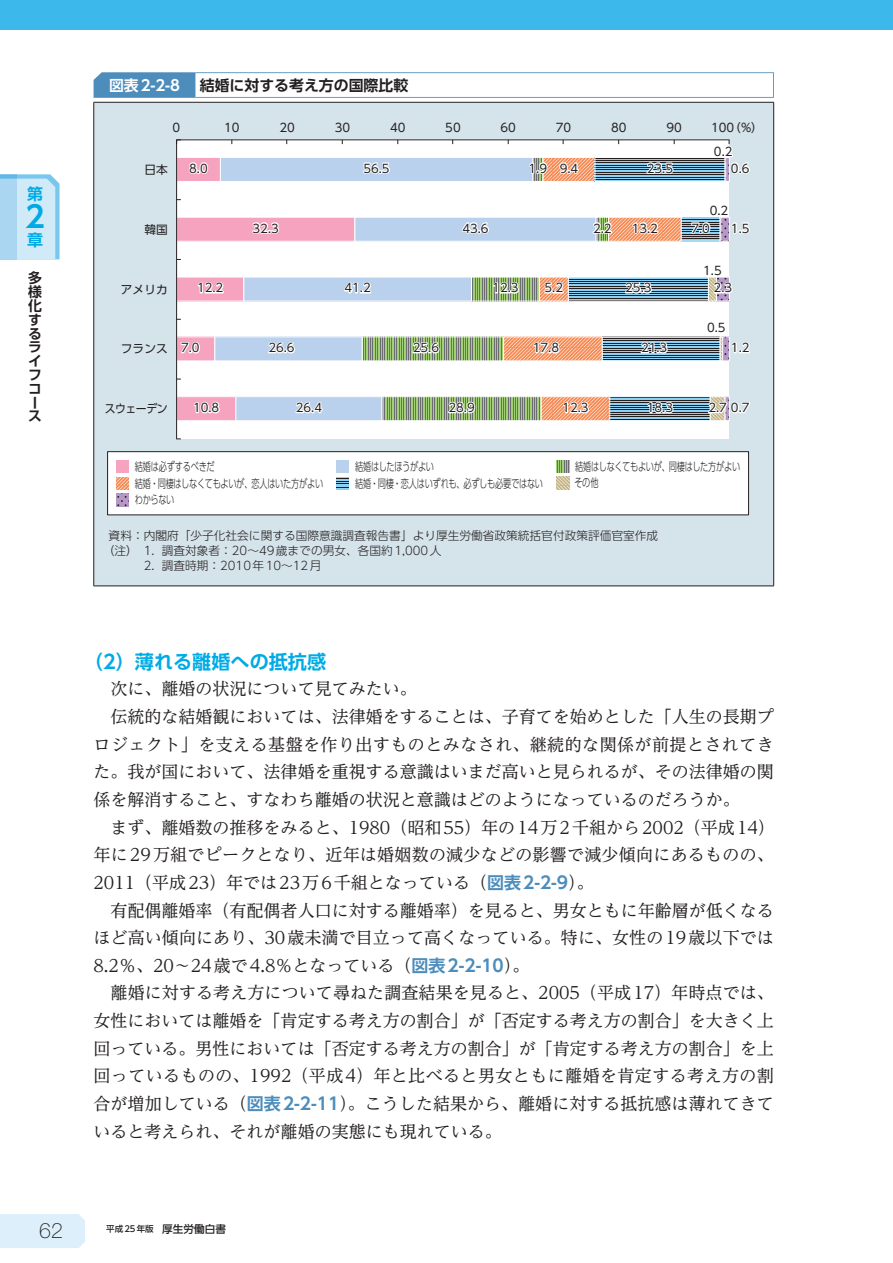
<style>
.page{position:relative;width:893px;height:1263px;background:#fff}
.page>*{position:absolute;margin:0;border:0;box-sizing:border-box;transform-origin:0 0}
.t1{font:700 29.7px "UD Shin Go Pro De";color:#00abe5}
.t2{font:100 21.3px "Helvetica Neue LT Std";color:#231f20}
.t3{font:700 19.2px "UD Shin Go Pro De";color:#00abe5}
.t4{font:16.95px "UD Reimin Pro";color:#231f20}
.t5{font:16.95px "UD Reimin Pro";letter-spacing:.025em;color:#231f20}
.t6{font:700 15.9px "UD Shin Go Pro De";color:#00abe5}
.t7{font:700 14.85px "UD Shin Go Pro De";color:#231f20}
.t8{font:700 14.85px "UD Shin Go Pro De";color:#fff}
.t9{font:700 13.8px/13.8px "UD Shin Go Pro De";color:#231f20}
.t10{font:11.7px "UD Shin Go Pro";color:#231f20}
.t11{font:300 11.7px/14.9px "UD Shin Go Pro";letter-spacing:-.015em;color:#231f20}
.t12{font:300 11.7px "UD Shin Go Pro";letter-spacing:-.015em;color:#231f20;scale:.7 1}
.t13{font:300 11.7px "UD Shin Go Pro";letter-spacing:-.035em;color:#231f20;scale:.7 1}
.t14{font:11.7px "UD Shin Go Pro";color:#231f20;scale:.93 1}
.t15{font:500 8.55px "UD Shin Go Pro";color:#231f20}
.s1{font-family:"UD Shin Go Pro De";font-weight:700;color:#4c8dbc}
.s2{font-size:10.65px}
</style>
<div class="page">
<svg style="left:196px;top:72px;width:578px;height:26px"></svg>
<div style="left:196px;top:73px;width:577px;height:24px;background:#fff"></div>
<div style="left:95px;top:103px;width:678px;height:483px;background:#d5e3ea"></div>
<hr style="left:94px;top:115px;width:1px;height:456px;background:#231f20">
<hr style="left:773px;top:115px;width:1px;height:456px;background:#231f20">
<svg style="left:94px;top:571px;width:1px;height:15px"></svg>
<svg style="left:773px;top:571px;width:1px;height:15px"></svg>
<hr style="left:94px;top:586px;width:680px;height:1px;background:#231f20">
<hr style="left:94px;top:102px;width:680px;height:1px;background:#231f20">
<svg style="left:94px;top:72px;width:102px;height:43px;background:#85afcc"></svg>
<svg style="left:773px;top:102px;width:1px;height:13px"></svg>
<svg style="left:176px;top:139px;width:554px;height:301px"></svg>
<div style="left:108px;top:452px;width:640px;height:63px;background:#fff"></div>
<div style="left:107px;top:451px;width:642px;height:64px;border:1px solid #231f20"></div>
<svg style="left:116px;top:494px;width:13px;height:13px"></svg>
<svg style="left:116px;top:477px;width:13px;height:13px"></svg>
<div style="left:116px;top:460px;width:13px;height:13px;background:#f5a3bf"></div>
<div style="left:336px;top:460px;width:13px;height:13px;background:#b9d1ec"></div>
<svg style="left:556px;top:460px;width:13px;height:13px"></svg>
<svg style="left:336px;top:477px;width:13px;height:13px"></svg>
<svg style="left:556px;top:477px;width:13px;height:12px"></svg>
<svg style="left:188px;top:161px;width:21px;height:14px"></svg>
<svg style="left:250px;top:221px;width:30px;height:14px"></svg>
<svg style="left:196px;top:280px;width:29px;height:15px"></svg>
<svg style="left:178px;top:341px;width:23px;height:14px"></svg>
<svg style="left:192px;top:400px;width:29px;height:14px"></svg>
<svg style="left:361px;top:161px;width:30px;height:14px"></svg>
<svg style="left:460px;top:221px;width:30px;height:14px"></svg>
<svg style="left:342px;top:280px;width:31px;height:15px"></svg>
<svg style="left:264px;top:341px;width:32px;height:14px"></svg>
<svg style="left:291px;top:401px;width:33px;height:14px"></svg>
<svg style="left:527px;top:161px;width:22px;height:14px"></svg>
<svg style="left:588px;top:221px;width:25px;height:14px"></svg>
<svg style="left:491px;top:280px;width:29px;height:15px"></svg>
<svg style="left:408px;top:341px;width:33px;height:14px"></svg>
<svg style="left:444px;top:401px;width:32px;height:13px"></svg>
<svg style="left:558px;top:161px;width:22px;height:14px"></svg>
<svg style="left:630px;top:221px;width:30px;height:14px"></svg>
<svg style="left:543px;top:281px;width:22px;height:14px"></svg>
<svg style="left:532px;top:340px;width:29px;height:15px"></svg>
<svg style="left:561px;top:400px;width:29px;height:14px"></svg>
<svg style="left:642px;top:161px;width:32px;height:14px"></svg>
<svg style="left:621px;top:281px;width:32px;height:14px"></svg>
<svg style="left:636px;top:340px;width:33px;height:15px"></svg>
<svg style="left:646px;top:400px;width:29px;height:14px"></svg>
<svg style="left:706px;top:320px;width:21px;height:14px"></svg>
<svg style="left:712px;top:140px;width:39px;height:42px"></svg>
<svg style="left:689px;top:204px;width:62px;height:38px"></svg>
<svg style="left:702px;top:263px;width:32px;height:32px"></svg>
<svg style="left:730px;top:340px;width:21px;height:14px"></svg>
<svg style="left:704px;top:401px;width:47px;height:13px"></svg>
<div style="left:0;top:1214px;width:85px;height:34px;background:#dceffa"></div>
<div style="left:0;top:0;width:893px;height:30px;background:#3cb8ea"></div>
<svg style="left:17px;top:174px;width:43px;height:85px;background:#c5e5f6"></svg>
<div style="left:0;top:174px;width:17px;height:85px;background:#abd6f1"></div>
<p class="t6" style="left:27px;top:181px;width:17px">第</p>
<h1 class="t1" style="left:25px;top:193px;width:21px">2</h1>
<p class="t6" style="left:27px;top:227px;width:17px">章</p>
<p class="t9" style="left:28px;top:271px;width:15px">多様化するライフコース</p>
<p class="t8" style="left:109px;top:73px;width:73px">図表2-2-8</p>
<p class="t7" style="left:200px;top:73px;width:210px">結婚に対する考え方の国際比較</p>
<p class="t10" style="left:172px;top:118px;width:9px">0</p>
<p class="t10" style="left:224px;top:118px;width:17px">10</p>
<p class="t10" style="left:279px;top:118px;width:17px">20</p>
<p class="t10" style="left:335px;top:118px;width:17px">30</p>
<p class="t10" style="left:390px;top:118px;width:17px">40</p>
<p class="t10" style="left:445px;top:118px;width:17px">50</p>
<p class="t10" style="left:501px;top:118px;width:17px">60</p>
<p class="t10" style="left:556px;top:118px;width:17px">70</p>
<p class="t10" style="left:611px;top:118px;width:17px">80</p>
<p class="t10" style="left:666px;top:118px;width:17px">90</p>
<p class="t10" style="left:711px;top:118px;width:53px">100（%）</p>
<p class="t10" style="left:144px;top:160px;width:25px">日本</p>
<p class="t10" style="left:714px;top:142px;width:20px">0.2</p>
<p class="t10" style="left:363px;top:159px;width:28px">56.5</p>
<p class="t10" style="left:731px;top:159px;width:20px">0.6</p>
<p class="t10" style="left:189px;top:159px;width:20px">8.0</p>
<p class="t10" style="left:529px;top:159px;width:20px">1.9</p>
<p class="t10" style="left:560px;top:159px;width:20px">9.4</p>
<p class="t10" style="left:647px;top:159px;width:28px">23.5</p>
<p class="t10" style="left:710px;top:201px;width:20px">0.2</p>
<p class="t10" style="left:144px;top:220px;width:25px">韓国</p>
<p class="t10" style="left:253px;top:219px;width:28px">32.3</p>
<p class="t10" style="left:462px;top:219px;width:28px">43.6</p>
<p class="t10" style="left:593px;top:219px;width:20px">2.2</p>
<p class="t10" style="left:632px;top:219px;width:28px">13.2</p>
<p class="t10" style="left:691px;top:219px;width:20px">7.0</p>
<p class="t10" style="left:731px;top:219px;width:20px">1.5</p>
<p class="t10" style="left:703px;top:261px;width:20px">1.5</p>
<p class="t10" style="left:121px;top:280px;width:48px">アメリカ</p>
<p class="t10" style="left:197px;top:279px;width:28px">12.2</p>
<p class="t10" style="left:345px;top:279px;width:28px">41.2</p>
<p class="t10" style="left:492px;top:279px;width:28px">12.3</p>
<p class="t10" style="left:545px;top:279px;width:20px">5.2</p>
<p class="t10" style="left:625px;top:279px;width:28px">25.3</p>
<p class="t10" style="left:714px;top:279px;width:20px">2.3</p>
<p class="t10" style="left:707px;top:318px;width:20px">0.5</p>
<p class="t10" style="left:121px;top:339px;width:48px">フランス</p>
<p class="t10" style="left:181px;top:338px;width:20px">7.0</p>
<p class="t10" style="left:268px;top:338px;width:28px">26.6</p>
<p class="t10" style="left:413px;top:338px;width:28px">25.6</p>
<p class="t10" style="left:533px;top:338px;width:28px">17.8</p>
<p class="t10" style="left:641px;top:338px;width:28px">21.3</p>
<p class="t10" style="left:731px;top:338px;width:20px">1.2</p>
<p class="t14" style="left:105px;top:399px;width:69px">スウェーデン</p>
<p class="t10" style="left:193px;top:398px;width:28px">10.8</p>
<p class="t10" style="left:296px;top:398px;width:28px">26.4</p>
<p class="t10" style="left:448px;top:398px;width:28px">28.9</p>
<p class="t10" style="left:562px;top:398px;width:28px">12.3</p>
<p class="t10" style="left:647px;top:398px;width:28px">18.3</p>
<p class="t10" style="left:708px;top:398px;width:43px">2.7 0.7</p>
<p class="t12" style="left:135px;top:457px;width:116px">結婚は必ずするべきだ</p>
<p class="t13" style="left:355px;top:457px;width:114px">結婚はしたほうがよい</p>
<p class="t13" style="left:575px;top:457px;width:237px">結婚はしなくてもよいが、同棲はした方がよい</p>
<p class="t12" style="left:355px;top:474px;width:270px">結婚・同棲・恋人はいずれも、必ずしも必要ではない</p>
<p class="t12" style="left:574px;top:473px;width:36px">その他</p>
<p class="t12" style="left:135px;top:474px;width:271px">結婚・同棲はしなくてもよいが、恋人はいた方がよい</p>
<p class="t12" style="left:135px;top:490px;width:58px">わからない</p>
<p class="t11" style="left:103px;top:528px;width:557px;text-indent:6px">資料：内閣府「少子化社会に関する国際意識調査報告書」より厚生労働省政策統括官付政策評価官室作成（注） 1. 調査対象者：20～49歳までの男女、各国約1,000人</p>
<p class="t11" style="left:144px;top:557px;width:179px">2. 調査時期：2010年10～12月</p>
<p class="t3" style="left:84px;top:646px;width:244px">（2）薄れる離婚への抵抗感</p>
<p class="t4" style="left:111px;top:675px;width:308px">次に、離婚の状況について見てみたい。</p>
<p class="t4" style="left:111px;top:703px;width:665px">伝統的な結婚観においては、法律婚をすることは、子育てを始めとした「人生の長期プ</p>
<p class="t5" style="left:94px;top:730px;width:682px">ロジェクト」を支える基盤を作り出すものとみなされ、継続的な関係が前提とされてき</p>
<p class="t4" style="left:94px;top:758px;width:682px">た。我が国において、法律婚を重視する意識はいまだ高いと見られるが、その法律婚の関</p>
<p class="t4" style="left:94px;top:786px;width:648px">係を解消すること、すなわち離婚の状況と意識はどのようになっているのだろうか。</p>
<p class="t4" style="left:111px;top:813px;width:666px">まず、離婚数の推移をみると、1980（昭和55）年の14万2千組から2002（平成14）</p>
<p class="t4" style="left:94px;top:841px;width:682px">年に29万組でピークとなり、近年は婚姻数の減少などの影響で減少傾向にあるものの、</p>
<p class="t4" style="left:94px;top:869px;width:502px">2011（平成23）年では23万6千組となっている（<span class="s1">図表2-2-9</span>）。</p>
<p class="t4" style="left:111px;top:896px;width:665px">有配偶離婚率（有配偶者人口に対する離婚率）を見ると、男女ともに年齢層が低くなる</p>
<p class="t4" style="left:94px;top:924px;width:682px">ほど高い傾向にあり、30歳未満で目立って高くなっている。特に、女性の19歳以下では</p>
<p class="t4" style="left:94px;top:951px;width:437px">8.2％、20～24歳で4.8％となっている（<span class="s1">図表2-2-10</span>）。</p>
<p class="t4" style="left:111px;top:979px;width:665px">離婚に対する考え方について尋ねた調査結果を見ると、2005（平成17）年時点では、</p>
<p class="t4" style="left:94px;top:1007px;width:682px">女性においては離婚を「肯定する考え方の割合」が「否定する考え方の割合」を大きく上</p>
<p class="t4" style="left:94px;top:1034px;width:682px">回っている。男性においては「否定する考え方の割合」が「肯定する考え方の割合」を上</p>
<p class="t5" style="left:94px;top:1062px;width:682px">回っているものの、1992（平成4）年と比べると男女ともに離婚を肯定する考え方の割</p>
<p class="t4" style="left:94px;top:1090px;width:682px">合が増加している（<span class="s1">図表2-2-11</span>）。こうした結果から、離婚に対する抵抗感は薄れてきて</p>
<p class="t4" style="left:94px;top:1117px;width:410px">いると考えられ、それが離婚の実態にも現れている。</p>
<p class="t2" style="left:39px;top:1218px;width:25px">62</p>
<p class="t15" style="left:106px;top:1222px;width:121px">平成25年版　<span class="s2">厚生労働白書</span></p>
</div>
